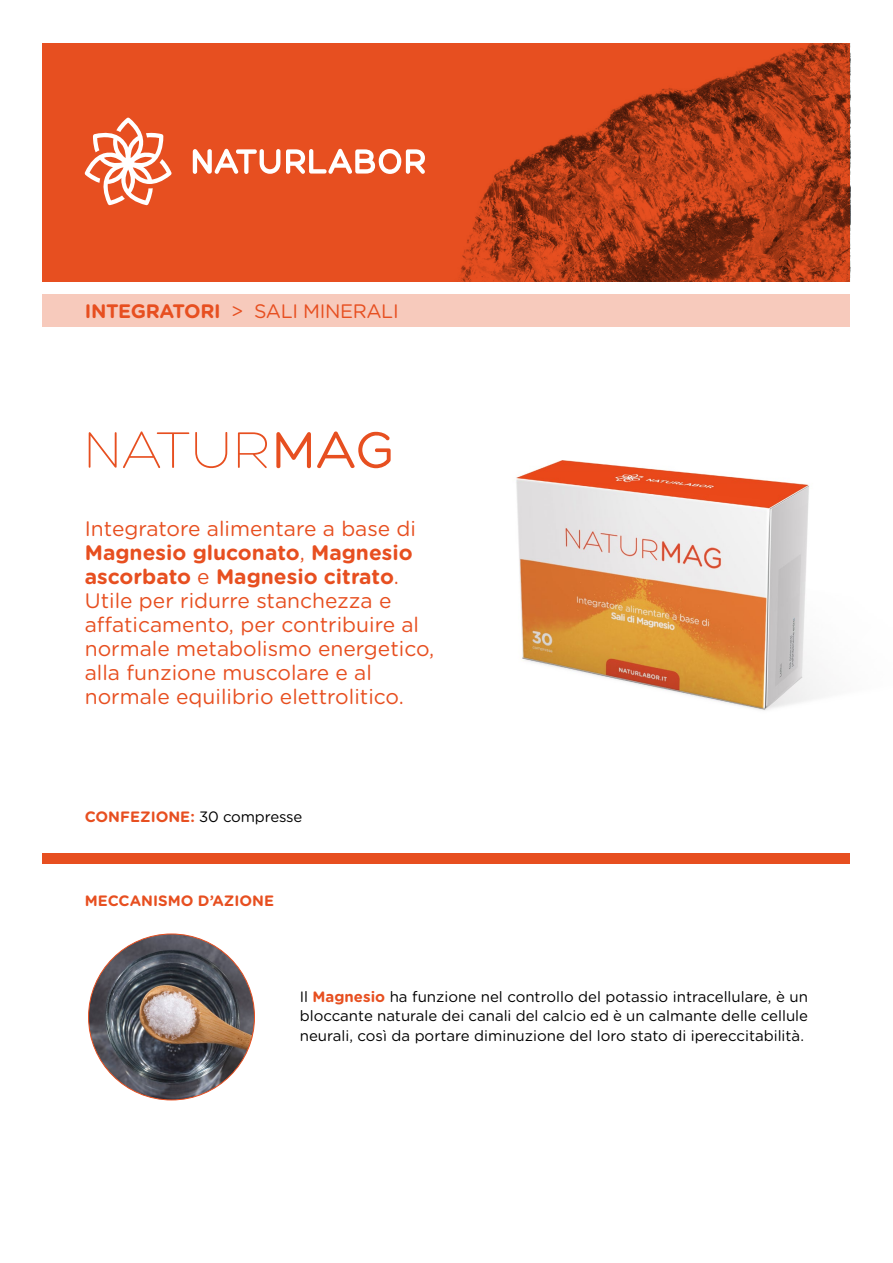
<style>
.page{position:relative;width:893px;height:1263px;background:#fff}
.page>*{position:absolute;margin:0;border:0;box-sizing:border-box;transform-origin:0 0}
.t1{font:300 55.5px "Hero";letter-spacing:.01em;color:#e74f20}
.t2{font:21px/24px "Gotham Rounded";color:#e74f20}
.t3{font:19.5px "Gotham Rounded";letter-spacing:-.02em;color:#e74f20}
.t4{font:15px/19.5px "Gotham Rounded";color:#000;text-align:justify}
.t5{font:700 15px "Gotham Rounded";color:#e74f20}
.s1{font-weight:700}
.s2{font-weight:400}
.s3{font-weight:400;color:#000}
.s4{font-weight:700;color:#e74f20}
</style>
<div class="page">
<div style="left:43px;top:44px;width:807px;height:238px;background:#e74f20"></div>
<svg style="left:193px;top:149px;width:87px;height:25px"></svg>
<svg style="left:286px;top:149px;width:116px;height:25px"></svg>
<svg style="left:85px;top:117px;width:87px;height:88px"></svg>
<img style="left:405px;top:44px;width:445px;height:238px">
<div style="left:43px;top:854px;width:807px;height:10px;background:#e74f20"></div>
<div style="left:43px;top:294px;width:807px;height:33px;background:#f7cabc"></div>
<img style="left:89px;top:934px;width:165px;height:166px;border-radius:83px">
<img style="left:516px;top:461px;width:293px;height:249px">
<svg style="left:764px;top:559px;width:56px;height:152px"></svg>
<p class="t3" style="left:85px;top:298px;width:315px"><span class="s1">INTEGRATORI</span> &gt; SALI MINERALI</p>
<h1 class="t1" style="left:84px;top:422px;width:313px">NATUR<span class="s2">MAG</span></h1>
<p class="t2" style="left:85px;top:516px;width:351px">Integratore alimentare a base di<br><span class="s1">Magnesio gluconato</span>, <span class="s1">Magnesio ascorbato</span> e <span class="s1">Magnesio citrato</span>.<br>Utile per ridurre stanchezza e affaticamento, per contribuire al normale metabolismo energetico, alla funzione muscolare e al normale equilibrio elettrolitico.</p>
<p class="t5" style="left:85px;top:806px;width:219px">CONFEZIONE: <span class="s3">30 compresse</span></p>
<p class="t5" style="left:85px;top:890px;width:191px">MECCANISMO D’AZIONE</p>
<p class="t4" style="left:300px;top:986px;width:510px">Il <span class="s4">Magnesio</span> ha funzione nel controllo del potassio intracellulare, è un bloccante naturale dei canali del calcio ed è un calmante delle cellule neurali, così da portare diminuzione del loro stato di ipereccitabilità.</p>
</div>
